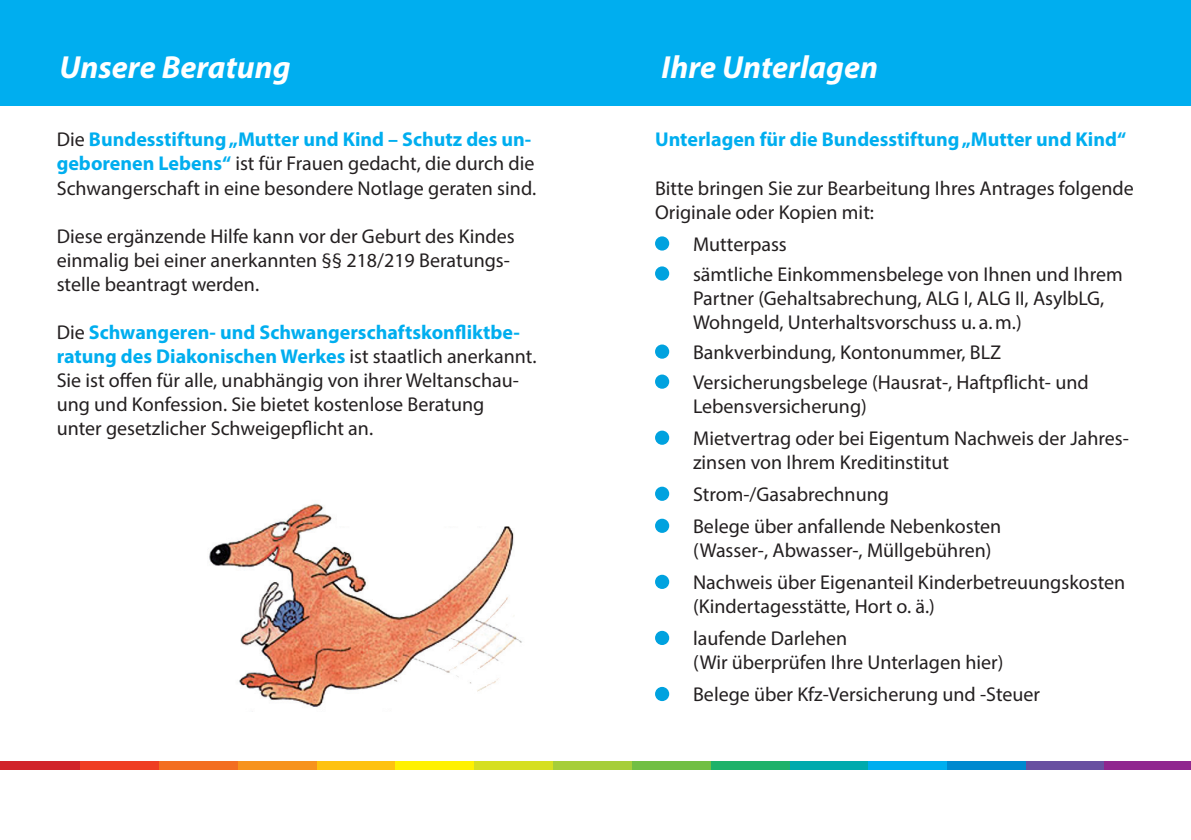
<style>
.page{position:relative;width:1191px;height:840px;background:#fff}
.page>*{position:absolute;margin:0;border:0;box-sizing:border-box;transform-origin:0 0}
.t1{font:italic 700 32px "Myriad Pro";color:#fff}
.t2{font:20px/24px "Myriad Pro";color:#231f20}
.t3{font:700 20px "Myriad Pro";color:#00aeef}
.s1{font-weight:700;color:#00aeef}
</style>
<div class="page">
<div style="left:0;top:761px;width:80px;height:8px;background:#d1232a"></div>
<div style="left:80px;top:761px;width:79px;height:8px;background:#ef3e22"></div>
<div style="left:159px;top:761px;width:79px;height:8px;background:#f36e21"></div>
<div style="left:238px;top:761px;width:79px;height:8px;background:#f7931d"></div>
<div style="left:317px;top:761px;width:78px;height:8px;background:#fec210"></div>
<div style="left:395px;top:761px;width:79px;height:8px;background:#fff101"></div>
<div style="left:474px;top:761px;width:79px;height:8px;background:#d6df21"></div>
<div style="left:553px;top:761px;width:79px;height:8px;background:#a6ce39"></div>
<div style="left:632px;top:761px;width:79px;height:8px;background:#71bf44"></div>
<div style="left:711px;top:761px;width:78px;height:8px;background:#1eb26a"></div>
<div style="left:789px;top:761px;width:79px;height:8px;background:#00aaad"></div>
<div style="left:868px;top:761px;width:79px;height:8px;background:#00aeef"></div>
<div style="left:947px;top:761px;width:79px;height:8px;background:#0089cf"></div>
<div style="left:1026px;top:761px;width:78px;height:8px;background:#6850a1"></div>
<div style="left:1104px;top:761px;width:87px;height:8px;background:#90268f"></div>
<img style="left:209px;top:503px;width:313px;height:204px">
<div style="left:337px;top:491px;width:202px;height:34px;background:#fff"></div>
<div style="left:0;top:0;width:1191px;height:106px;background:#00aeef"></div>
<div style="left:655px;top:236px;width:14px;height:14px;background:#00a2df;border-radius:50%"></div>
<div style="left:655px;top:266px;width:14px;height:14px;background:#00a2df;border-radius:50%"></div>
<div style="left:655px;top:344px;width:14px;height:14px;background:#00a2df;border-radius:50%"></div>
<div style="left:655px;top:374px;width:14px;height:14px;background:#00a2df;border-radius:50%"></div>
<div style="left:655px;top:430px;width:14px;height:14px;background:#00a2df;border-radius:50%"></div>
<div style="left:655px;top:486px;width:14px;height:14px;background:#00a2df;border-radius:50%"></div>
<div style="left:655px;top:518px;width:14px;height:14px;background:#00a2df;border-radius:50%"></div>
<div style="left:655px;top:574px;width:14px;height:14px;background:#00a2df;border-radius:50%"></div>
<div style="left:655px;top:630px;width:14px;height:14px;background:#00a2df;border-radius:50%"></div>
<div style="left:655px;top:686px;width:14px;height:14px;background:#00a2df;border-radius:50%"></div>
<h1 class="t1" style="left:60px;top:46px;width:233px">Unsere Beratung</h1>
<h1 class="t1" style="left:661px;top:46px;width:218px">Ihre Unterlagen</h1>
<p class="t2" style="left:57px;top:127px;width:481px">Die <span class="s1">Bundesstiftung „Mutter und Kind – Schutz des un&shy;geborenen Lebens“</span> ist für Frauen gedacht, die durch die<br>Schwangerschaft in eine besondere Notlage geraten sind.</p>
<p class="t2" style="left:57px;top:223px;width:459px">Diese ergänzende Hilfe kann vor der Geburt des Kindes einmalig bei einer anerkannten §§ 218/219 Beratungs&shy;stelle beantragt werden.</p>
<p class="t2" style="left:57px;top:319px;width:481px">Die <span class="s1">Schwangeren- und Schwangerschaftskonfliktbe&shy;ratung des Diakonischen Werkes</span> ist staatlich anerkannt.<br>Sie ist offen für alle, unabhängig von ihrer Weltanschau&shy;ung und Konfession. Sie bietet kostenlose Beratung<br>unter gesetzlicher Schweigepflicht an.</p>
<p class="t3" style="left:655px;top:127px;width:472px">Unterlagen für die Bundesstiftung „Mutter und Kind“</p>
<p class="t2" style="left:655px;top:175px;width:480px">Bitte bringen Sie zur Bearbeitung Ihres Antrages folgende<br>Originale oder Kopien mit:</p>
<p class="t2" style="left:693px;top:228px;width:431px;line-height:30px">Mutterpass<br>sämtliche Einkommensbelege von Ihnen und Ihrem</p>
<p class="t2" style="left:693px;top:285px;width:413px">Partner (Gehaltsabrechung, ALG I, ALG II, AsylbLG,<br>Wohngeld, Unterhaltsvorschuss u. a. m.)</p>
<p class="t2" style="left:693px;top:336px;width:397px;line-height:30px">Bankverbindung, Kontonummer, BLZ<br>Versicherungsbelege (Hausrat-, Haftpflicht- und</p>
<p class="t2" style="left:693px;top:389px;width:437px;line-height:32px">Lebensversicherung)<br>Mietvertrag oder bei Eigentum Nachweis der Jahres-</p>
<p class="t2" style="left:693px;top:445px;width:310px;line-height:32px">zinsen von Ihrem Kreditinstitut<br>Strom-/Gasabrechnung<br>Belege über anfallende Nebenkosten</p>
<p class="t2" style="left:693px;top:533px;width:434px;line-height:32px">(Wasser-, Abwasser-, Müllgebühren)<br>Nachweis über Eigenanteil Kinderbetreuungskosten</p>
<p class="t2" style="left:693px;top:589px;width:243px;line-height:32px">(Kindertagesstätte, Hort o. ä.) laufende Darlehen</p>
<p class="t2" style="left:693px;top:645px;width:348px;line-height:32px">(Wir überprüfen Ihre Unterlagen hier)<br>Belege über Kfz-Versicherung und -Steuer</p>
</div>
